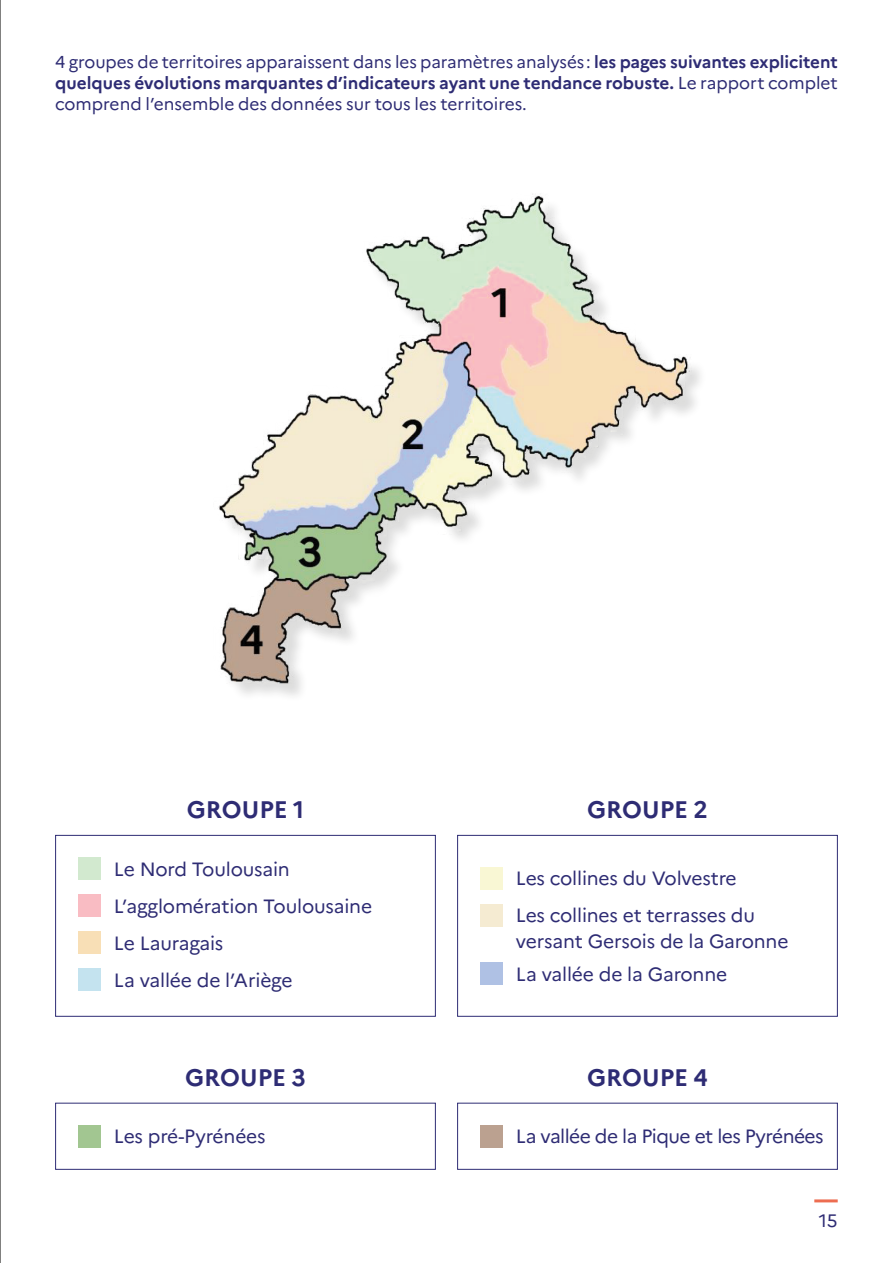
<style>
.page{position:relative;width:893px;height:1263px;background:#fff}
.page>*{position:absolute;margin:0;border:0;box-sizing:border-box;transform-origin:0 0}
.justif{font:700 24px "Marianne";color:#2e2c74}
.t1{font:19.2px/25.5px "Marianne";letter-spacing:-.01em;color:#2e2c74}
.t2{font:19.2px "Marianne";letter-spacing:-.03em;color:#2e2c74}
.t3{font:18px "Marianne";color:#2e2c74}
.justif-2{font:17.25px/21px "Marianne";color:#2e2c74;text-align:justify}
.s1{font-weight:700}
</style>
<div class="page">
<hr style="left:814px;top:1199px;width:24px;height:3px;background:#ed6d51">
<div style="left:55px;top:835px;width:381px;height:181px;border:1px solid #2e2c74"></div>
<img style="left:218px;top:194px;width:482px;height:502px">
<div style="left:78px;top:857px;width:23px;height:23px;background:#d2e9cf"></div>
<div style="left:78px;top:894px;width:23px;height:23px;background:#f9bcc3"></div>
<div style="left:78px;top:931px;width:23px;height:23px;background:#f8dfb6"></div>
<div style="left:78px;top:968px;width:23px;height:23px;background:#c4e3ef"></div>
<div style="left:457px;top:835px;width:381px;height:181px;border:1px solid #2e2c74"></div>
<div style="left:480px;top:867px;width:22px;height:22px;background:#f9f7d4"></div>
<div style="left:480px;top:904px;width:22px;height:22px;background:#f5ebd2"></div>
<div style="left:480px;top:962px;width:22px;height:23px;background:#afc1e4"></div>
<div style="left:55px;top:1103px;width:381px;height:67px;border:1px solid #2e2c74"></div>
<div style="left:78px;top:1125px;width:23px;height:22px;background:#a2c691"></div>
<div style="left:457px;top:1103px;width:381px;height:67px;border:1px solid #2e2c74"></div>
<div style="left:480px;top:1125px;width:22px;height:22px;background:#bba190"></div>
<hr style="left:0;top:0;width:1px;height:1263px;background:#1d1d1b">
<p class="justif-2" style="left:55px;top:51px;width:784px">4 groupes de territoires apparaissent dans les paramètres analysés: <span class="s1">les pages suivantes explicitent quelques évolutions marquantes d’indicateurs ayant une tendance robuste.</span> Le rapport complet comprend l’ensemble des données sur tous les territoires.</p>
<p class="justif" style="left:187px;top:795px;width:119px">GROUPE 1</p>
<p class="justif" style="left:587px;top:795px;width:122px">GROUPE 2</p>
<p class="t1" style="left:114px;top:856px;width:177px">Le Nord Toulousain</p>
<p class="t1" style="left:114px;top:893px;width:260px">L’agglomération Toulousaine</p>
<p class="t1" style="left:114px;top:930px;width:111px">Le Lauragais</p>
<p class="t1" style="left:114px;top:967px;width:180px">La vallée de l’Ariège</p>
<p class="t1" style="left:516px;top:866px;width:222px">Les collines du Volvestre</p>
<p class="t1" style="left:516px;top:903px;width:274px">Les collines et terrasses du versant Gersois de la Garonne</p>
<p class="t1" style="left:516px;top:961px;width:213px">La vallée de la Garonne</p>
<p class="justif" style="left:185px;top:1063px;width:122px">GROUPE 3</p>
<p class="justif" style="left:587px;top:1063px;width:122px">GROUPE 4</p>
<p class="t1" style="left:114px;top:1124px;width:153px">Les pré-Pyrénées</p>
<p class="t2" style="left:516px;top:1125px;width:309px">La vallée de la Pique et les Pyrénées</p>
<p class="t3" style="left:819px;top:1209px;width:20px">15</p>
</div>
